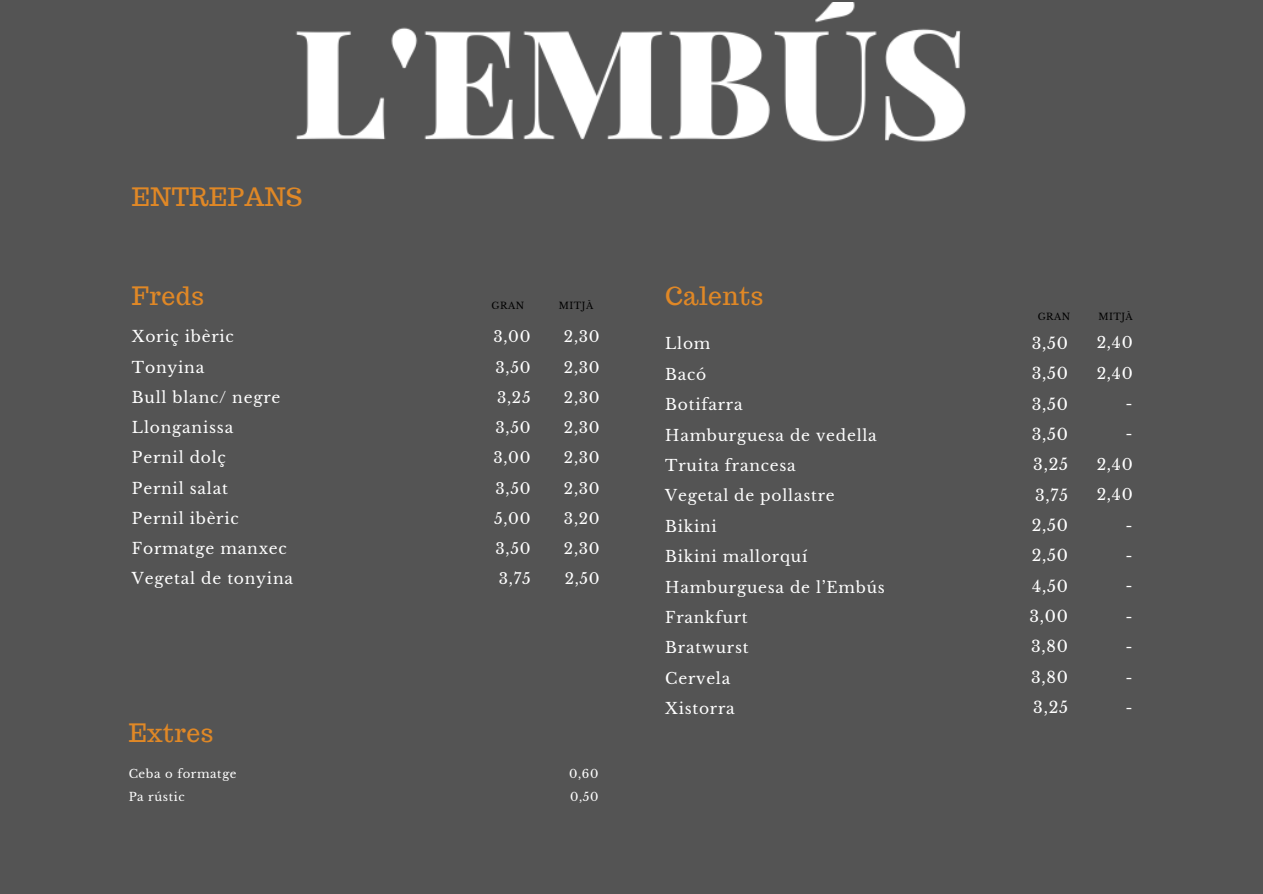
<style>
.page{position:relative;width:1263px;height:894px;background:#fff}
.page>*{position:absolute;margin:0;border:0;box-sizing:border-box;transform-origin:0 0}
.t1{font:24.75px "Trocchi";letter-spacing:.02em;color:#e08826}
.t2{font:15.75px/30.3px "Libre Baskerville";letter-spacing:.05em;color:#fff;text-align:center}
.t3{font:15.45px/30.3px "Libre Baskerville";letter-spacing:.05em;color:#fff}
.t4{font:15.15px/30.2px "Libre Baskerville";letter-spacing:.05em;color:#fff;text-align:center}
.t5{font:11.7px/22.8px "Libre Baskerville";letter-spacing:.05em;color:#fff}
.t6{font:9.3px "Libre Baskerville";letter-spacing:.05em;color:#000}
</style>
<div class="page">
<div style="left:0;top:0;width:1263px;height:893px;background:#545454"></div>
<img style="left:296px;top:2px;width:670px;height:140px">
<h1 class="t1" style="left:132px;top:180px;width:172px">ENTREPANS</h1>
<h1 class="t1" style="left:665px;top:280px;width:100px">Calents</h1>
<h1 class="t1" style="left:132px;top:280px;width:74px">Freds</h1>
<p class="t6" style="left:492px;top:299px;width:34px">GRAN</p>
<p class="t6" style="left:559px;top:299px;width:36px">MITJÀ</p>
<p class="t4" style="left:564px;top:322px;width:37px;text-align:justify">2,30<br>2,30<br>2,30<br>2,30<br>2,30<br>2,30<br>3,20<br>2,30<br>2,50</p>
<p class="t3" style="left:132px;top:321px;width:163px">Xoriç ibèric<br>Tonyina<br>Bull blanc/ negre<br>Llonganissa<br>Pernil dolç<br>Pernil salat<br>Pernil ibèric<br>Formatge manxec<br>Vegetal de tonyina</p>
<p class="t3" style="left:665px;top:329px;width:221px">Llom<br>Bacó<br>Botifarra<br>Hamburguesa de vedella<br>Truita francesa<br>Vegetal de pollastre<br>Bikini<br>Bikini mallorquí<br>Hamburguesa de l’Embús<br>Frankfurt<br>Bratwurst<br>Cervela<br>Xistorra</p>
<h1 class="t1" style="left:129px;top:716px;width:86px">Extres</h1>
<p class="t5" style="left:129px;top:762px;width:109px">Ceba o formatge<br>Pa rústic</p>
<p class="t5" style="left:569px;top:762px;width:31px">0,60<br>0,50</p>
<p class="t4" style="left:493px;top:322px;width:39px">3,00<br>3,50<br>3,25<br>3,50<br>3,00<br>3,50<br>5,00<br>3,50<br>3,75</p>
<p class="t6" style="left:1038px;top:310px;width:34px">GRAN</p>
<p class="t6" style="left:1098px;top:310px;width:36px">MITJÀ</p>
<p class="t2" style="left:1029px;top:328px;width:40px">3,50<br>3,50<br>3,50<br>3,50<br>3,25<br>3,75<br>2,50<br>2,50<br>4,50<br>3,00<br>3,80<br>3,80<br>3,25</p>
<p class="t3" style="left:1097px;top:327px;width:38px;text-align:right">2,40<br>2,40 -<br>-<br>2,40<br>2,40 -<br>-<br>-<br>-<br>-<br>-<br>-</p>
</div>
